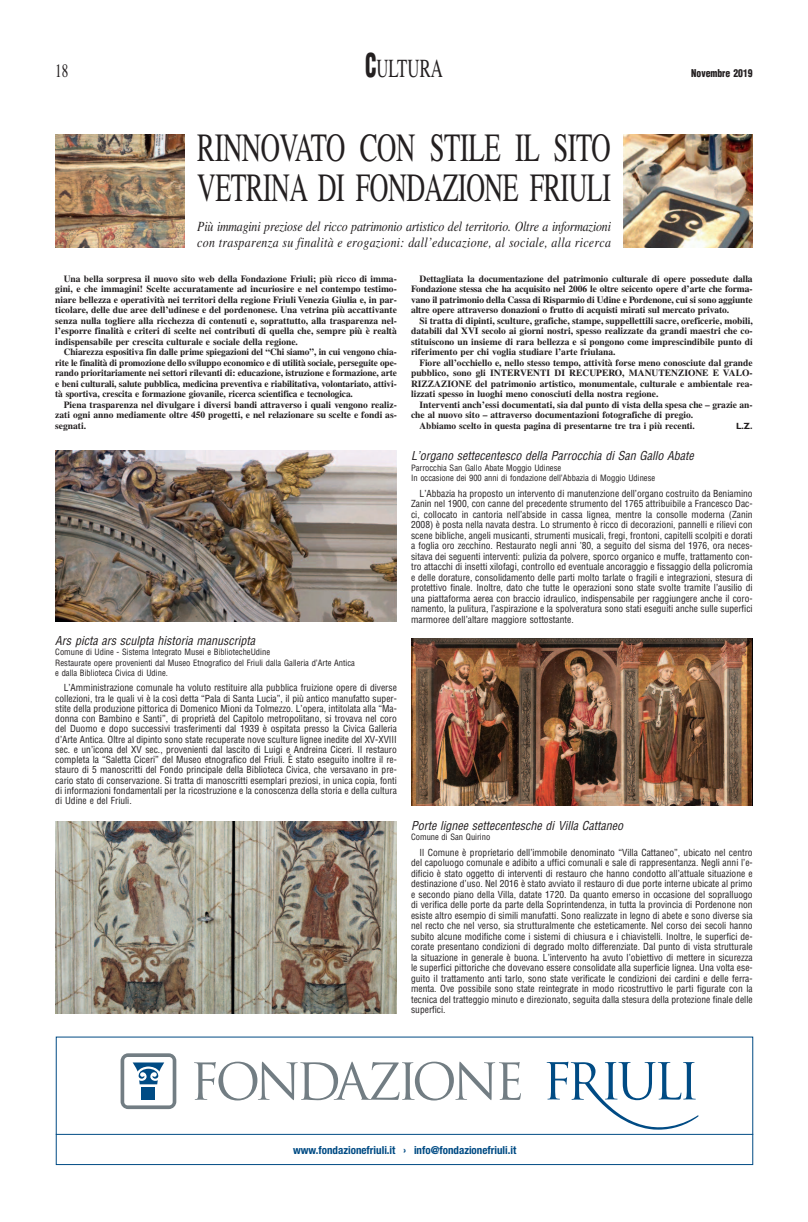
<style>
.page{position:relative;width:808px;height:1222px;background:#fff}
.page>*{position:absolute;margin:0;border:0;box-sizing:border-box;transform-origin:0 0}
.t1{font:40px/40px "Times";letter-spacing:-.02em;color:#231f20;scale:.67 1}
.t2{font:26px "Times";color:#231f20;scale:.65 1}
.t3{font:19px "Times";color:#231f20;scale:.7 1}
.t4{font:italic 14px/16px "Times";letter-spacing:-.015em;color:#231f20;scale:.85 1}
.t5{font:italic condensed 12px "Helvetica LT Std";color:#231f20}
.t6{font:700 condensed 11px "Helvetica Neue";color:#004b84}
.t7{font:900 condensed 10.5px "Helvetica";color:#231f20;scale:.92 1}
.t8{font:condensed 9.5px/10.5px "Helvetica LT Std";color:#231f20;text-align:justify}
.t9{font:700 9.5px/10.5px "Times";color:#231f20;text-align:justify}
.t10{font:700 9px "Gill Sans Std";color:#231f20}
.t11{font:condensed 8.5px/10.5px "Helvetica LT Std";color:#231f20}
.s1{font-family:"Helvetica";font-weight:900;font-stretch:condensed;font-size:32px}
</style>
<div class="page">
<div style="left:56px;top:1036px;width:697px;height:129px;border:1px solid #004b84"></div>
<hr style="left:56px;top:1134px;width:697px;height:1px;background:#004b84">
<svg style="left:121px;top:1053px;width:55px;height:56px"></svg>
<div style="left:142px;top:1087px;width:13px;height:13px;background:#004b84"></div>
<svg style="left:194px;top:1061px;width:327px;height:39px"></svg>
<svg style="left:547px;top:1061px;width:152px;height:74px"></svg>
<img style="left:55px;top:134px;width:130px;height:114px">
<img style="left:623px;top:134px;width:130px;height:114px">
<img style="left:55px;top:450px;width:342px;height:172px">
<img style="left:411px;top:638px;width:342px;height:167px">
<img style="left:55px;top:821px;width:342px;height:192px">
<h3 class="t3" style="left:55px;top:60px;width:20px">18</h3>
<h2 class="t2" style="left:365px;top:53px;width:121px"><span class="s1">C</span>ULTURA</h2>
<h1 class="t1" style="left:197px;top:127px;width:619px">RINNOVATO CON STILE IL SITO<br>VETRINA DI FONDAZIONE FRIULI</h1>
<h3 class="t4" style="left:197px;top:220px;width:488px">Più immagini preziose del ricco patrimonio artistico del territorio. Oltre a informazioni con trasparenza su finalità e erogazioni: dall’educazione, al sociale, alla ricerca</h3>
<p class="t7" style="left:691px;top:67px;width:68px">Novembre 2019</p>
<p class="t9" style="left:55px;top:274px;width:343px;text-indent:9px">Una bella sorpresa il nuovo sito web della Fondazione Friuli; più ricco di imma&shy;gini, e che immagini! Scelte accuratamente ad incuriosire e nel contempo testimo&shy;niare bellezza e operatività nei territori della regione Friuli Venezia Giulia e, in par&shy;ticolare, delle due aree dell’udinese e del pordenonese. Una vetrina più accattivante senza nulla togliere alla ricchezza di contenuti e, soprattutto, alla trasparenza nel&shy;l’esporre finalità e criteri di scelte nei contributi di quella che, sempre più è realtà indispensabile per crescita culturale e sociale della regione.</p>
<p class="t9" style="left:55px;top:348px;width:343px;text-indent:9px">Chiarezza espositiva fin dalle prime spiegazioni del “Chi siamo”, in cui vengono chia&shy;rite le finalità di promozione dello sviluppo economico e di utilità sociale, perseguite ope&shy;rando prioritariamente nei settori rilevanti di: educazione, istruzione e formazione, arte e beni culturali, salute pubblica, medicina preventiva e riabilitativa, volontariato, attivi&shy;tà sportiva, crescita e formazione giovanile, ricerca scientifica e tecnologica.</p>
<p class="t9" style="left:55px;top:400px;width:343px;text-indent:9px">Piena trasparenza nel divulgare i diversi bandi attraverso i quali vengono realiz&shy;zati ogni anno mediamente oltre 450 progetti, e nel relazionare su scelte e fondi as&shy;segnati.</p>
<p class="t5" style="left:55px;top:636px;width:201px">Ars picta ars sculpta historia manuscripta</p>
<p class="t11" style="left:55px;top:647px;width:301px">Comune di Udine - Sistema Integrato Musei e BibliotecheUdine<br>Restaurate opere provenienti dal Museo Etnografico del Friuli dalla Galleria d’Arte Antica e dalla Biblioteca Civica di Udine.</p>
<p class="t8" style="left:55px;top:683px;width:343px;text-indent:9px">L’Amministrazione comunale ha voluto restituire alla pubblica fruizione opere di diverse collezioni, tra le quali vi è la così detta “Pala di Santa Lucia”, il più antico manufatto super&shy;stite della produzione pittorica di Domenico Mioni da Tolmezzo. L’opera, intitolata alla “Ma&shy;donna con Bambino e Santi”, di proprietà del Capitolo metropolitano, si trovava nel coro del Duomo e dopo successivi trasferimenti dal 1939 è ospitata presso la Civica Galleria d’Arte Antica. Oltre al dipinto sono state recuperate nove sculture lignee inedite del XV-XVIII sec. e un’icona del XV sec., provenienti dal lascito di Luigi e Andreina Ciceri. Il restauro completa la “Saletta Ciceri” del Museo etnografico del Friuli. È stato eseguito inoltre il re&shy;stauro di 5 manoscritti del Fondo principale della Biblioteca Civica, che versavano in pre&shy;cario stato di conservazione. Si tratta di manoscritti esemplari preziosi, in unica copia, fonti di informazioni fondamentali per la ricostruzione e la conoscenza della storia e della cultura di Udine e del Friuli.</p>
<p class="t9" style="left:411px;top:274px;width:343px;text-indent:9px">Dettagliata la documentazione del patrimonio culturale di opere possedute dalla Fondazione stessa che ha acquisito nel 2006 le oltre seicento opere d’arte che forma&shy;vano il patrimonio della Cassa di Risparmio di Udine e Pordenone, cui si sono aggiunte altre opere attraverso donazioni o frutto di acquisti mirati sul mercato privato.</p>
<p class="t9" style="left:411px;top:316px;width:343px;text-indent:9px">Si tratta di dipinti, sculture, grafiche, stampe, suppellettili sacre, oreficerie, mobili, databili dal XVI secolo ai giorni nostri, spesso realizzate da grandi maestri che co&shy;stituiscono un insieme di rara bellezza e si pongono come imprescindibile punto di riferimento per chi voglia studiare l’arte friulana.</p>
<p class="t9" style="left:411px;top:358px;width:343px;text-indent:9px">Fiore all’occhiello e, nello stesso tempo, attività forse meno conosciute dal grande pubblico, sono gli INTERVENTI DI RECUPERO, MANUTENZIONE E VALO-RIZZAZIONE del patrimonio artistico, monumentale, culturale e ambientale rea&shy;lizzati spesso in luoghi meno conosciuti della nostra regione.</p>
<p class="t9" style="left:420px;top:400px;width:335px">Interventi anch’essi documentati, sia dal punto di vista della spesa che – grazie an-</p>
<p class="t9" style="left:411px;top:411px;width:284px">che al nuovo sito – attraverso documentazioni fotografiche di pregio.</p>
<p class="t9" style="left:420px;top:421px;width:277px">Abbiamo scelto in questa pagina di presentarne tre tra i più recenti.</p>
<p class="t10" style="left:736px;top:422px;width:18px">L.Z.</p>
<p class="t5" style="left:411px;top:451px;width:284px">L’organo settecentesco della Parrocchia di San Gallo Abate</p>
<p class="t11" style="left:411px;top:463px;width:246px">Parrocchia San Gallo Abate Moggio Udinese<br>In occasione dei 900 anni di fondazione dell’Abbazia di Moggio Udinese</p>
<p class="t8" style="left:411px;top:489px;width:343px;text-indent:9px">L’Abbazia ha proposto un intervento di manutenzione dell’organo costruito da Beniamino Zanin nel 1900, con canne del precedente strumento del 1765 attribuibile a Francesco Dac&shy;ci, collocato in cantoria nell’abside in cassa lignea, mentre la consolle moderna (Zanin 2008) è posta nella navata destra. Lo strumento è ricco di decorazioni, pannelli e rilievi con scene bibliche, angeli musicanti, strumenti musicali, fregi, frontoni, capitelli scolpiti e dorati a foglia oro zecchino. Restaurato negli anni ’80, a seguito del sisma del 1976, ora neces&shy;sitava dei seguenti interventi: pulizia da polvere, sporco organico e muffe, trattamento con&shy;tro attacchi di insetti xilofagi, controllo ed eventuale ancoraggio e fissaggio della policromia e delle dorature, consolidamento delle parti molto tarlate o fragili e integrazioni, stesura di protettivo finale. Inoltre, dato che tutte le operazioni sono state svolte tramite l’ausilio di una piattaforma aerea con braccio idraulico, indispensabile per raggiungere anche il coro&shy;namento, la pulitura, l’aspirazione e la spolveratura sono stati eseguiti anche sulle superfici marmoree dell’altare maggiore sottostante.</p>
<p class="t5" style="left:411px;top:820px;width:214px">Porte lignee settecentesche di Villa Cattaneo</p>
<p class="t11" style="left:411px;top:832px;width:81px">Comune di San Quirino</p>
<p class="t8" style="left:411px;top:848px;width:343px;text-indent:9px">Il Comune è proprietario dell’immobile denominato “Villa Cattaneo”, ubicato nel centro del capoluogo comunale e adibito a uffici comunali e sale di rappresentanza. Negli anni l’e&shy;dificio è stato oggetto di interventi di restauro che hanno condotto all’attuale situazione e destinazione d’uso. Nel 2016 è stato avviato il restauro di due porte interne ubicate al primo e secondo piano della Villa, datate 1720. Da quanto emerso in occasione del sopralluogo di verifica delle porte da parte della Soprintendenza, in tutta la provincia di Pordenone non esiste altro esempio di simili manufatti. Sono realizzate in legno di abete e sono diverse sia nel recto che nel verso, sia strutturalmente che esteticamente. Nel corso dei secoli hanno subito alcune modifiche come i sistemi di chiusura e i chiavistelli. Inoltre, le superfici de&shy;corate presentano condizioni di degrado molto differenziate. Dal punto di vista strutturale la situazione in generale è buona. L’intervento ha avuto l’obiettivo di mettere in sicurezza le superfici pittoriche che dovevano essere consolidate alla superficie lignea. Una volta ese&shy;guito il trattamento anti tarlo, sono state verificate le condizioni dei cardini e delle ferra&shy;menta. Ove possibile sono state reintegrate in modo ricostruttivo le parti figurate con la tecnica del tratteggio minuto e direzionato, seguita dalla stesura della protezione finale delle superfici.</p>
<p class="t6" style="left:293px;top:1143px;width:225px">www.fondazionefriuli.it › info@fondazionefriuli.it</p>
</div>
